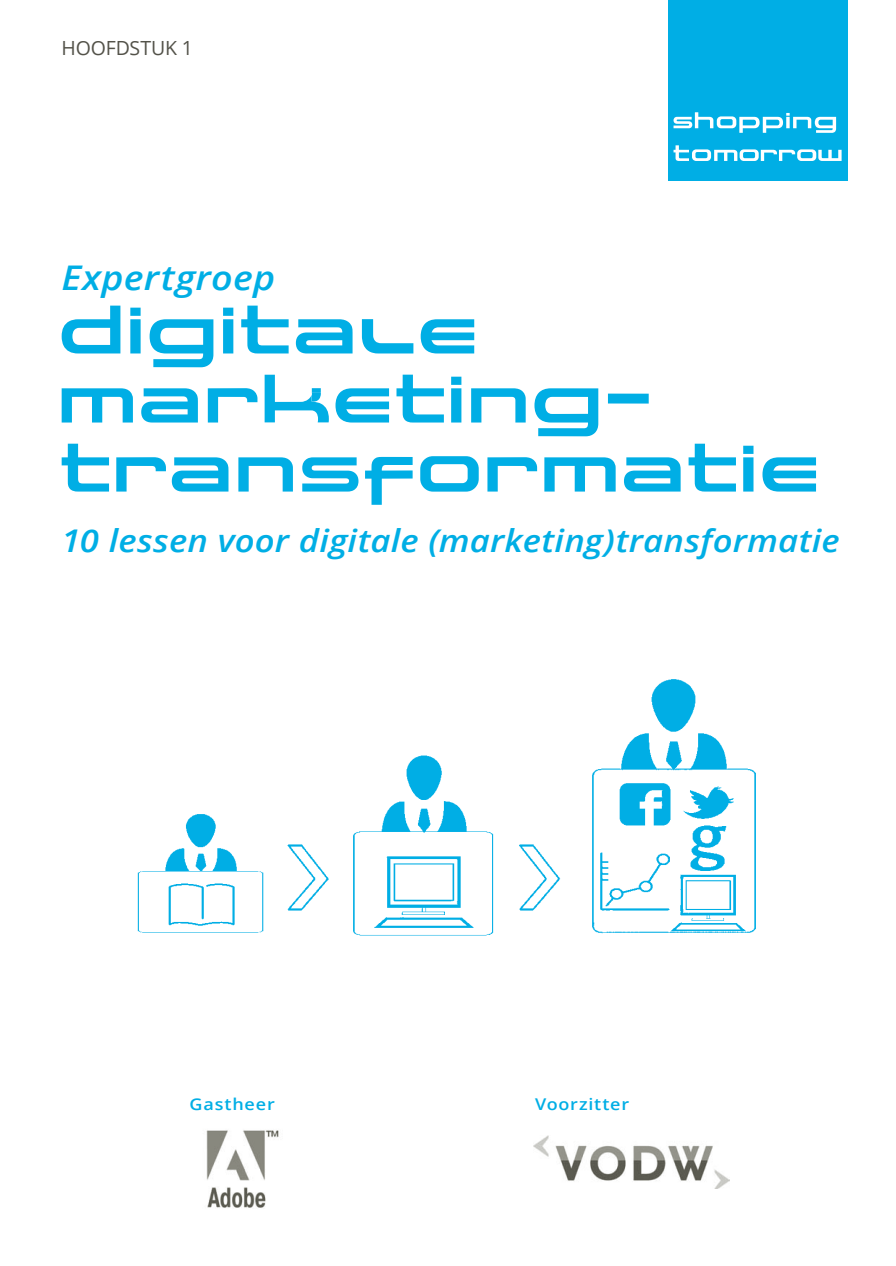
<style>
.page{position:relative;width:896px;height:1266px;background:#fff}
.page>*{position:absolute;margin:0;border:0;box-sizing:border-box;transform-origin:0 0}
.t1{font:61.5px/69px "Spaceman";letter-spacing:-.025em;color:#00aee5}
.t2{font:italic 600 34.05px "Open Sans";letter-spacing:.005em;color:#00aee5;scale:1.11 1}
.t3{font:italic 600 31.35px "Open Sans";letter-spacing:.005em;color:#00aee5;scale:1.11 1}
.t4{font:19.5px "Open Sans";letter-spacing:-.01em;color:#535249}
.t5{font:600 16.2px "Open Sans";letter-spacing:.04em;color:#00aee5;scale:1.11 1}
</style>
<div class="page">
<img style="left:137px;top:679px;width:619px;height:257px">
<div style="left:668px;top:1px;width:179px;height:179px;background:#00aee5"></div>
<svg style="left:673px;top:112px;width:163px;height:21px"></svg>
<svg style="left:673px;top:145px;width:168px;height:16px"></svg>
<img style="left:206px;top:1130px;width:73px;height:78px">
<img style="left:533px;top:1135px;width:196px;height:53px">
<p class="t4" style="left:62px;top:35px;width:133px">HOOFDSTUK 1</p>
<p class="t2" style="left:62px;top:254px;width:194px">Expertgroep</p>
<h1 class="t1" style="left:62px;top:297px;width:765px">Digitale<br>Marketing&shy;transformatie</h1>
<p class="t3" style="left:62px;top:518px;width:702px">10 lessen voor digitale (marketing)transformatie</p>
<p class="t5" style="left:190px;top:1093px;width:78px">Gastheer</p>
<p class="t5" style="left:535px;top:1093px;width:86px">Voorzitter</p>
</div>
